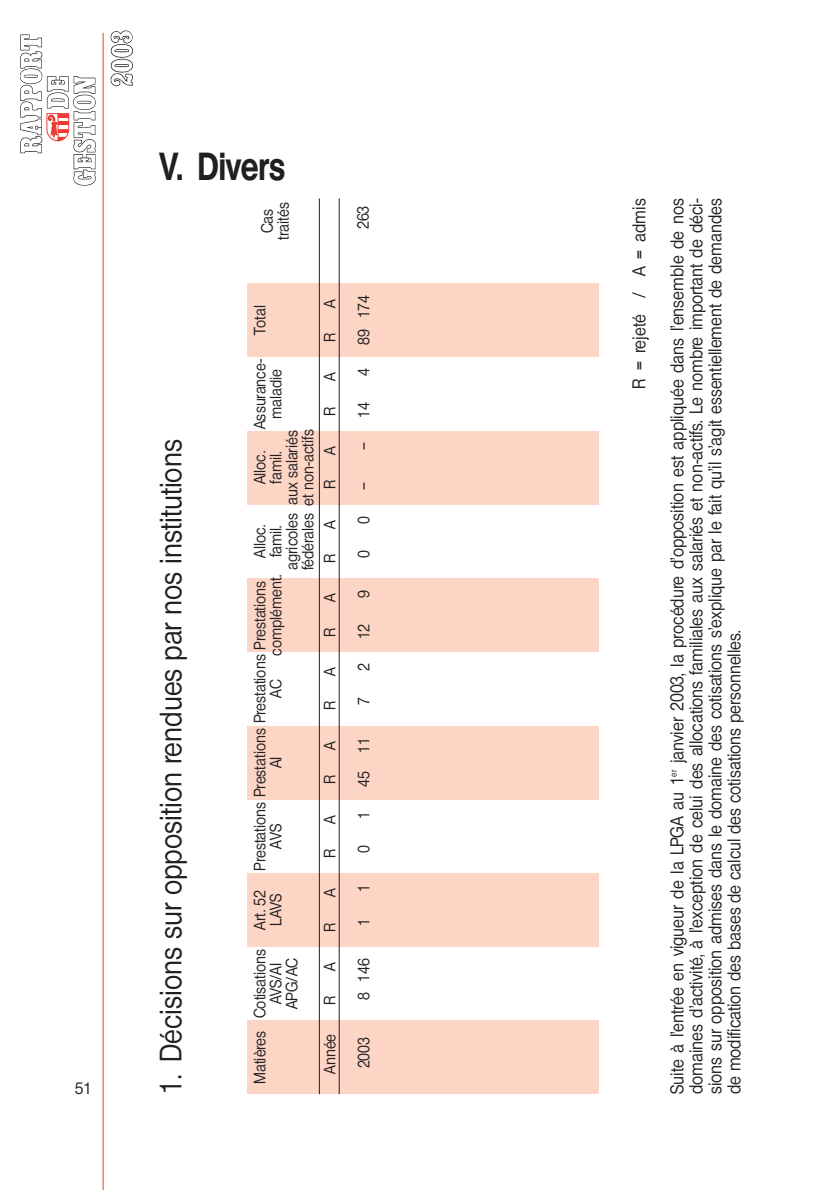
<style>
.page{position:relative;width:838px;height:1190px;background:#fff}
.page>*{position:absolute;margin:0;border:0;box-sizing:border-box;transform-origin:0 0}
.t1{font:700 38px "Olympia";color:#231f20;scale:.8 1}
.t2{font:500 30px "Olympia";color:#231f20;scale:.9 1}
.t3{font:500 18px/19px "Olympia";color:#231f20;text-align:right;scale:.9 1}
.t4{font:500 16px/16px "Olympia";color:#231f20;scale:.9 1}
.t5{font:500 16px "Olympia";color:#231f20}
</style>
<div class="page">
<hr style="left:103px;top:33px;width:1px;height:1157px;background:#ee3b32">
<svg style="left:20px;top:34px;width:76px;height:152px"></svg>
<svg style="left:110px;top:30px;width:23px;height:56px"></svg>
<div style="left:248px;top:1020px;width:351px;height:74px;background:#fcd5c5"></div>
<div style="left:248px;top:873px;width:351px;height:74px;background:#fcd5c5"></div>
<div style="left:248px;top:726px;width:351px;height:73px;background:#fcd5c5"></div>
<div style="left:248px;top:578px;width:351px;height:74px;background:#fcd5c5"></div>
<div style="left:248px;top:431px;width:351px;height:74px;background:#fcd5c5"></div>
<div style="left:248px;top:283px;width:351px;height:74px;background:#fcd5c5"></div>
<hr style="left:319px;top:198px;width:1px;height:896px;background:#231f20">
<hr style="left:339px;top:198px;width:1px;height:896px;background:#231f20">
<p class="t5" style="left:75px;top:1083px;width:19px">51</p>
<h1 class="t1" style="left:160px;top:153px;width:158px">V. Divers</h1>
<p class="t4" style="left:261px;top:240px;width:43px;text-align:center;rotate:-90deg">Cas traités</p>
<p class="t4" style="left:357px;top:229px;width:28px;rotate:-90deg">263</p>
<h2 class="t2" style="left:160px;top:1094px;width:729px;rotate:-90deg">1. Décisions sur opposition rendues par nos institutions</h2>
<p class="t4" style="left:253px;top:335px;width:35px;rotate:-90deg">Total</p>
<p class="t4" style="left:253px;top:429px;width:79px;rotate:-90deg">Assurance-</p>
<p class="t4" style="left:269px;top:419px;width:57px;rotate:-90deg">maladie</p>
<p class="t4" style="left:285px;top:570px;width:158px;rotate:-90deg">agricoles aux salariés fédérales et non-actifs</p>
<p class="t4" style="left:253px;top:484px;width:38px;rotate:-90deg">Alloc.</p>
<p class="t4" style="left:269px;top:484px;width:37px;rotate:-90deg">famil.</p>
<p class="t4" style="left:253px;top:558px;width:38px;rotate:-90deg">Alloc.</p>
<p class="t4" style="left:269px;top:656px;width:146px;rotate:-90deg">complément. famil.</p>
<p class="t4" style="left:253px;top:1084px;width:561px;rotate:-90deg">Matières Cotisations Art. 52 Prestations Prestations Prestations Prestations</p>
<p class="t4" style="left:269px;top:698px;width:22px;rotate:-90deg">AC</p>
<p class="t4" style="left:269px;top:768px;width:14px;rotate:-90deg">AI</p>
<p class="t4" style="left:269px;top:849px;width:29px;rotate:-90deg">AVS</p>
<p class="t4" style="left:269px;top:926px;width:38px;rotate:-90deg">LAVS</p>
<p class="t4" style="left:285px;top:1009px;width:58px;rotate:-90deg">APG/AC</p>
<p class="t4" style="left:269px;top:1004px;width:48px;rotate:-90deg">AVS/AI</p>
<p class="t4" style="left:323px;top:308px;width:11px;rotate:-90deg">A</p>
<p class="t4" style="left:323px;top:342px;width:12px;rotate:-90deg">R</p>
<p class="t4" style="left:323px;top:381px;width:11px;rotate:-90deg">A</p>
<p class="t4" style="left:323px;top:416px;width:12px;rotate:-90deg">R</p>
<p class="t4" style="left:323px;top:455px;width:11px;rotate:-90deg">A</p>
<p class="t4" style="left:323px;top:489px;width:12px;rotate:-90deg">R</p>
<p class="t4" style="left:323px;top:529px;width:11px;rotate:-90deg">A</p>
<p class="t4" style="left:323px;top:563px;width:12px;rotate:-90deg">R</p>
<p class="t4" style="left:323px;top:602px;width:11px;rotate:-90deg">A</p>
<p class="t4" style="left:323px;top:637px;width:12px;rotate:-90deg">R</p>
<p class="t4" style="left:323px;top:676px;width:11px;rotate:-90deg">A</p>
<p class="t4" style="left:323px;top:710px;width:12px;rotate:-90deg">R</p>
<p class="t4" style="left:323px;top:750px;width:11px;rotate:-90deg">A</p>
<p class="t4" style="left:323px;top:784px;width:12px;rotate:-90deg">R</p>
<p class="t4" style="left:323px;top:824px;width:11px;rotate:-90deg">A</p>
<p class="t4" style="left:323px;top:858px;width:12px;rotate:-90deg">R</p>
<p class="t4" style="left:323px;top:897px;width:11px;rotate:-90deg">A</p>
<p class="t4" style="left:323px;top:932px;width:12px;rotate:-90deg">R</p>
<p class="t4" style="left:323px;top:971px;width:11px;rotate:-90deg">A</p>
<p class="t4" style="left:323px;top:1005px;width:12px;rotate:-90deg">R</p>
<p class="t4" style="left:323px;top:1074px;width:46px;rotate:-90deg">Année</p>
<p class="t4" style="left:357px;top:345px;width:57px;rotate:-90deg">89 174</p>
<p class="t4" style="left:357px;top:376px;width:10px;rotate:-90deg">4</p>
<p class="t4" style="left:357px;top:418px;width:19px;rotate:-90deg">14</p>
<p class="t4" style="left:357px;top:490px;width:54px;rotate:-90deg">– –</p>
<p class="t4" style="left:357px;top:524px;width:10px;rotate:-90deg">0</p>
<p class="t4" style="left:357px;top:558px;width:10px;rotate:-90deg">0</p>
<p class="t4" style="left:357px;top:598px;width:10px;rotate:-90deg">9</p>
<p class="t4" style="left:357px;top:639px;width:19px;rotate:-90deg">12</p>
<p class="t4" style="left:357px;top:671px;width:10px;rotate:-90deg">2</p>
<p class="t4" style="left:357px;top:705px;width:10px;rotate:-90deg">7</p>
<p class="t4" style="left:357px;top:787px;width:57px;rotate:-90deg">45 11</p>
<p class="t4" style="left:357px;top:819px;width:10px;rotate:-90deg">1</p>
<p class="t4" style="left:357px;top:853px;width:10px;rotate:-90deg">0</p>
<p class="t4" style="left:357px;top:892px;width:10px;rotate:-90deg">1</p>
<p class="t4" style="left:357px;top:926px;width:10px;rotate:-90deg">1</p>
<p class="t4" style="left:357px;top:1000px;width:48px;rotate:-90deg">8 146</p>
<p class="t4" style="left:357px;top:1068px;width:37px;rotate:-90deg">2003</p>
<p class="t3" style="left:622px;top:1094px;width:997px;line-height:38px;rotate:-90deg">R = rejeté / A = admis<br>Suite à l’entrée en vigueur de la LPGA au 1<sup>er</sup> janvier 2003, la procédure d’opposition est appliquée dans l’ensemble de nos</p>
<p class="t3" style="left:688px;top:1094px;width:997px;text-align:justify;rotate:-90deg">domaines d’activité, à l’exception de celui des allocations familiales aux salariés et non-actifs. Le nombre important de déci&shy;sions sur opposition admises dans le domaine des cotisations s’explique par le fait qu’il s’agit essentiellement de demandes de modification des bases de calcul des cotisations personnelles.</p>
</div>
